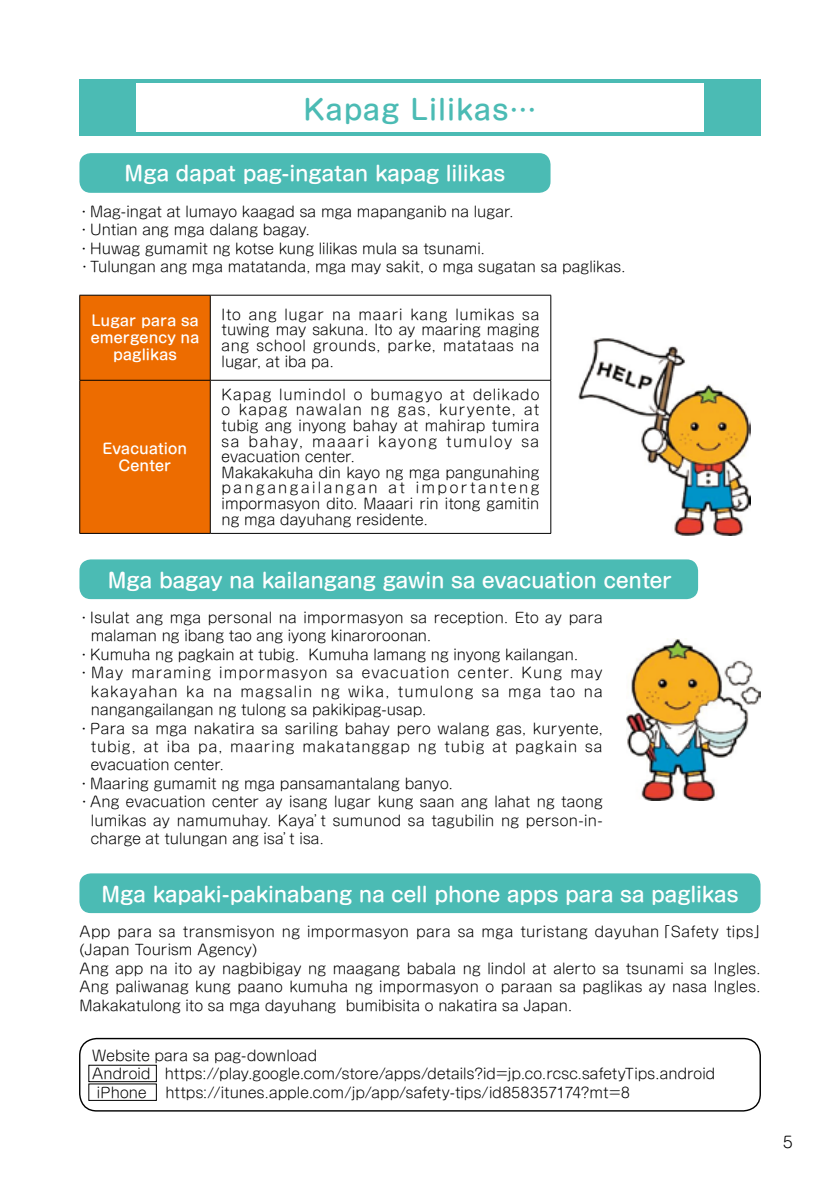
<style>
.page{position:relative;width:840px;height:1191px;background:#fff}
.page>*{position:absolute;margin:0;border:0;box-sizing:border-box;transform-origin:0 0}
.t1{font:500 27px "Shin M Go Pro";letter-spacing:.04em;color:#4bbbb4}
.t2{font:500 19.8px "Shin M Go Pro";letter-spacing:-.005em;color:#fff}
.t3{font:300 15.6px "Shin M Go Pro";color:#000}
.t4{font:300 14.2px/15.6px "Shin M Go Pro";letter-spacing:.01em;color:#000}
.t5{font:300 14.2px "Shin M Go Pro";letter-spacing:.06em;color:#000}
.t6{font:300 14.2px "Shin M Go Pro";letter-spacing:.075em;color:#000}
.t7{font:500 14.2px/17px "Shin M Go Pro";letter-spacing:.01em;color:#fff;text-align:center}
.t8{font:300 14.2px "Shin M Go Pro";letter-spacing:.08em;color:#000}
</style>
<div class="page">
<div style="left:79px;top:153px;width:471px;height:40px;background:#4bbbb4;border-radius:11px"></div>
<div style="left:80px;top:296px;width:130px;height:237px;background:#ed6c00"></div>
<hr style="left:79px;top:295px;width:131px;height:1px;background:#000">
<hr style="left:79px;top:295px;width:1px;height:85px;background:#000">
<hr style="left:210px;top:295px;width:340px;height:1px;background:#000">
<hr style="left:210px;top:295px;width:1px;height:85px;background:#000">
<hr style="left:550px;top:295px;width:1px;height:85px;background:#000">
<hr style="left:79px;top:380px;width:131px;height:1px;background:#000">
<hr style="left:79px;top:380px;width:1px;height:153px;background:#000">
<hr style="left:210px;top:380px;width:340px;height:1px;background:#000">
<hr style="left:210px;top:380px;width:1px;height:153px;background:#000">
<hr style="left:550px;top:380px;width:1px;height:153px;background:#000">
<hr style="left:79px;top:533px;width:131px;height:1px;background:#000">
<hr style="left:210px;top:533px;width:340px;height:1px;background:#000">
<div style="left:79px;top:559px;width:618px;height:40px;background:#4bbbb4;border-radius:11px"></div>
<div style="left:79px;top:873px;width:681px;height:40px;background:#4bbbb4;border-radius:11px"></div>
<div style="left:79px;top:1037px;width:681px;height:74px;border:1px solid #000;border-radius:17px"></div>
<div style="left:88px;top:1065px;width:68px;height:17px;border:1px solid #000"></div>
<img style="left:626px;top:638px;width:134px;height:162px">
<img style="left:578px;top:338px;width:172px;height:197px">
<hr style="left:79px;top:132px;width:681px;height:4px;background:#4bbbb4">
<hr style="left:79px;top:79px;width:681px;height:4px;background:#4bbbb4">
<div style="left:79px;top:79px;width:57px;height:57px;background:#4bbbb4"></div>
<div style="left:703px;top:79px;width:57px;height:57px;background:#4bbbb4"></div>
<h1 class="t1" style="left:303px;top:88px;width:234px">Kapag Lilikas…</h1>
<h2 class="t2" style="left:124px;top:158px;width:382px">Mga dapat pag-ingatan kapag lilikas</h2>
<p class="t4" style="left:77px;top:200px;width:549px;line-height:18.4px">・Mag-ingat at lumayo kaagad sa mga mapanganib na lugar.<br>・Untian ang mga dalang bagay.<br>・Huwag gumamit ng kotse kung lilikas mula sa tsunami.<br>・Tulungan ang mga matatanda, mga may sakit, o mga sugatan sa paglikas.</p>
<p class="t7" style="left:91px;top:310px;width:110px">Lugar para sa emergency na paglikas</p>
<p class="t4" style="left:221px;top:305px;width:319px;text-align:justify">Ito ang lugar na maari kang lumikas sa tuwing may sakuna. Ito ay maaring maging ang school grounds, parke, matataas na lugar, at iba pa.</p>
<p class="t7" style="left:103px;top:438px;width:86px">Evacuation<br>Center</p>
<p class="t4" style="left:221px;top:385px;width:319px">Kapag lumindol o bumagyo at delikado o kapag nawalan ng gas, kuryente, at tubig ang inyong bahay at mahirap tumira sa bahay, maaari kayong tumuloy sa evacuation center.<br>Makakakuha din kayo ng mga pangunahing pangangailangan at importanteng impormasyon dito. Maaari rin itong gamitin ng mga dayuhang residente.</p>
<h2 class="t2" style="left:108px;top:564px;width:566px">Mga bagay na kailangang gawin sa evacuation center</h2>
<p class="t4" style="left:77px;top:608px;width:527px">・Isulat ang mga personal na impormasyon sa reception. Eto ay para</p>
<p class="t4" style="left:91px;top:626px;width:342px">malaman ng ibang tao ang iyong kinaroroonan.</p>
<p class="t4" style="left:77px;top:645px;width:502px">・Kumuha ng pagkain at tubig. Kumuha lamang ng inyong kailangan.</p>
<p class="t6" style="left:77px;top:661px;width:527px">・May maraming impormasyon sa evacuation center. Kung may</p>
<p class="t8" style="left:91px;top:680px;width:513px">kakayahan ka na magsalin ng wika, tumulong sa mga tao na</p>
<p class="t4" style="left:91px;top:700px;width:337px">nangangailangan ng tulong sa pakikipag-usap.</p>
<p class="t4" style="left:77px;top:718px;width:527px">・Para sa mga nakatira sa sariling bahay pero walang gas, kuryente,</p>
<p class="t5" style="left:91px;top:735px;width:513px">tubig, at iba pa, maaring makatanggap ng tubig at pagkain sa</p>
<p class="t4" style="left:91px;top:755px;width:134px">evacuation center.</p>
<p class="t4" style="left:77px;top:774px;width:377px">・Maaring gumamit ng mga pansamantalang banyo.</p>
<p class="t4" style="left:77px;top:792px;width:526px">・Ang evacuation center ay isang lugar kung saan ang lahat ng taong</p>
<p class="t4" style="left:91px;top:811px;width:513px">lumikas ay namumuhay. Kaya’t sumunod sa tagubilin ng person-in-</p>
<p class="t4" style="left:91px;top:829px;width:234px">charge at tulungan ang isa’t isa.</p>
<h2 class="t2" style="left:101px;top:878px;width:638px">Mga kapaki-pakinabang na cell phone apps para sa paglikas</h2>
<p class="t4" style="left:79px;top:920px;width:689px;line-height:18.4px">App para sa transmisyon ng impormasyon para sa mga turistang dayuhan「Safety tips」(Japan Tourism Agency)<br>Ang app na ito ay nagbibigay ng maagang babala ng lindol at alerto sa tsunami sa Ingles.<br>Ang paliwanag kung paano kumuha ng impormasyon o paraan sa paglikas ay nasa Ingles.<br>Makakatulong ito sa mga dayuhang bumibisita o nakatira sa Japan.</p>
<p class="t4" style="left:92px;top:1045px;width:226px">Website para sa pag-download</p>
<p class="t4" style="left:92px;top:1064px;width:624px">Android https://play.google.com/store/apps/details?id=jp.co.rcsc.safetyTips.android</p>
<p class="t4" style="left:97px;top:1082px;width:51px">iPhone</p>
<p class="t4" style="left:165px;top:1082px;width:465px">https://itunes.apple.com/jp/app/safety-tips/id858357174?mt=8</p>
<p class="t3" style="left:782px;top:1129px;width:11px">5</p>
</div>
